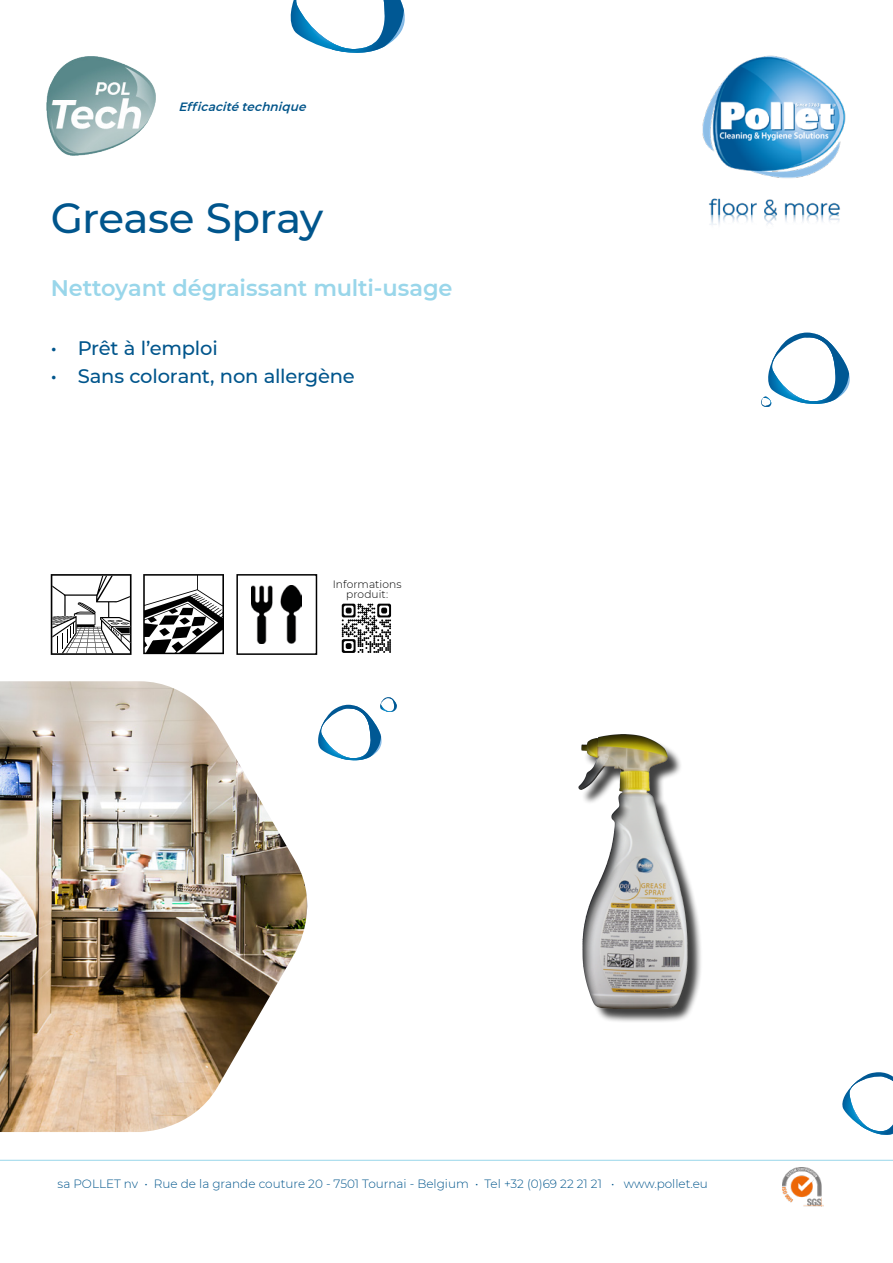
<style>
.page{position:relative;width:893px;height:1263px;background:#fff}
.page>*{position:absolute;margin:0;border:0;box-sizing:border-box;transform-origin:0 0}
.t1{font:500 42px "Montserrat";letter-spacing:-.015em;color:#00558c}
.t2{font:600 22.5px "Montserrat";letter-spacing:-.01em;color:#99d6ea}
.t3{font:500 19.5px "Montserrat";letter-spacing:-.01em;color:#00558c}
.t4{font:300 12px "Montserrat";color:#00558c}
.t5{font:italic 600 12px "Montserrat";color:#005489}
.t6{font:300 10.65px "Montserrat";letter-spacing:.005em;color:#000}
</style>
<div class="page">
<svg style="left:842px;top:1072px;width:51px;height:63px"></svg>
<img style="left:783px;top:1167px;width:40px;height:40px">
<svg style="left:761px;top:333px;width:89px;height:74px"></svg>
<svg style="left:290px;top:0;width:115px;height:53px"></svg>
<svg style="left:322px;top:697px;width:75px;height:64px"></svg>
<img style="left:702px;top:55px;width:144px;height:170px">
<img style="left:47px;top:56px;width:109px;height:99px">
<hr style="left:0;top:1160px;width:893px;height:1px;background:#99d6ea">
<div style="left:581px;top:737px;width:121px;height:286px;background:#000;opacity:.75"></div>
<div style="left:533px;top:733px;width:195px;height:276px;background:#000;opacity:.75"></div>
<img style="left:0;top:681px;width:322px;height:451px">
<svg style="left:143px;top:574px;width:81px;height:80px"></svg>
<div style="left:236px;top:574px;width:81px;height:81px;border:2px solid #000"></div>
<img style="left:252px;top:585px;width:50px;height:59px">
<svg style="left:342px;top:604px;width:49px;height:49px"></svg>
<svg style="left:51px;top:574px;width:81px;height:81px"></svg>
<p class="t5" style="left:178px;top:99px;width:133px">Efficacitétechnique</p>
<p class="t1" style="left:51px;top:189px;width:274px">Grease Spray</p>
<p class="t2" style="left:51px;top:272px;width:403px">Nettoyant dégraissant multi-usage</p>
<p class="t3" style="left:51px;top:335px;width:169px">• Prêt à l’emploi</p>
<p class="t3" style="left:51px;top:363px;width:306px">• Sans colorant, non allergène</p>
<p class="t6" style="left:333px;top:576px;width:70px">Informations</p>
<p class="t6" style="left:346px;top:587px;width:44px">produit:</p>
<p class="t4" style="left:58px;top:1175px;width:652px">sa POLLET nv • Rue de la grande couture 20 - 7501 Tournai - Belgium • Tel +32 (0)69 22 21 21 • www.pollet.eu</p>
</div>
